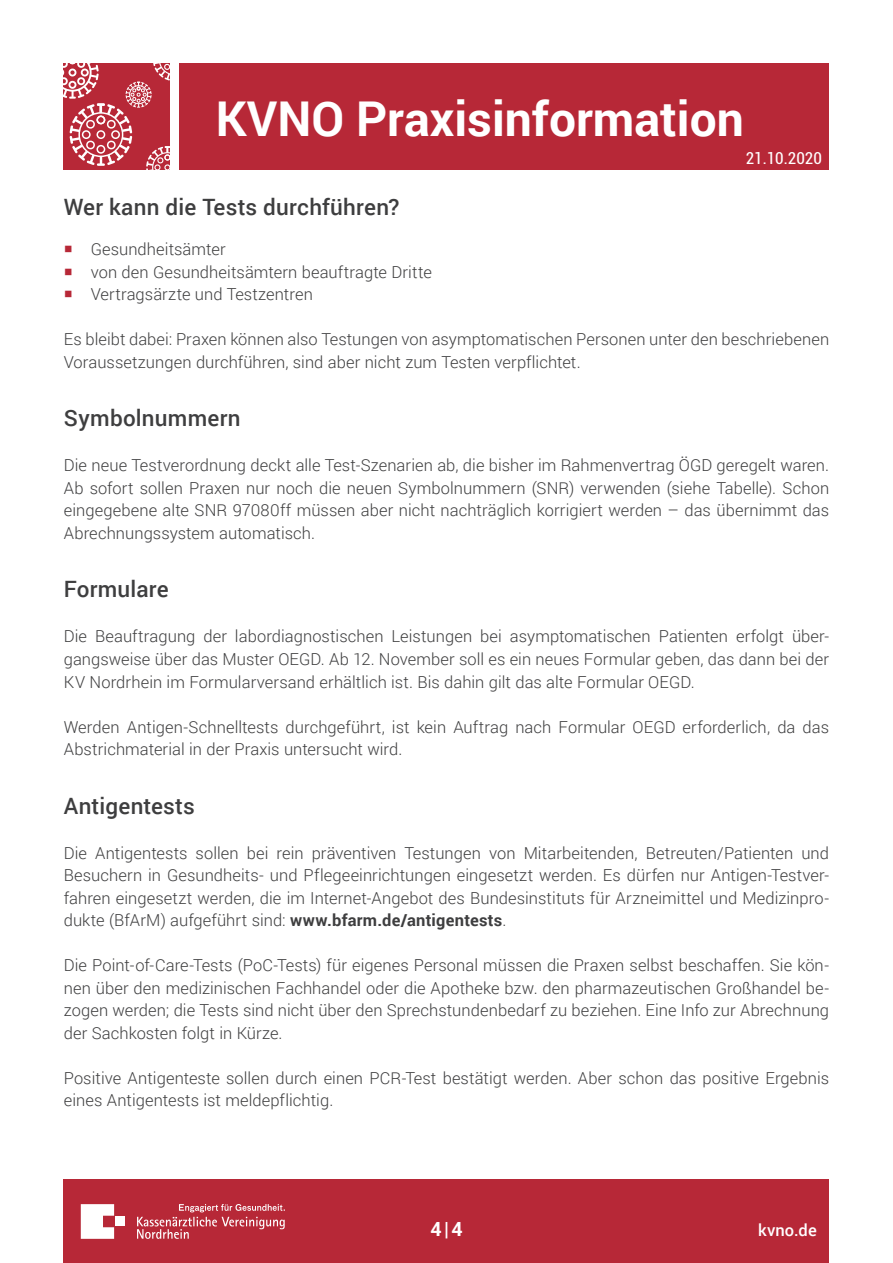
<style>
.page{position:relative;width:893px;height:1263px;background:#fff}
.page>*{position:absolute;margin:0;border:0;box-sizing:border-box;transform-origin:0 0}
.t1{font:700 48px "Roboto";color:#fff}
.FT-11{font:500 22.5px "Roboto";letter-spacing:.01em;color:#3e3e3f}
.t2{font:700 19.5px "Roboto";color:#fff}
.FT-11-2{font:300 16.5px/22.5px "Roboto";letter-spacing:.005em;color:#3e3e3f;text-align:justify}
.t3{font:condensed 16.5px "Roboto";color:#fff}
.t4{font:500 16.5px "Roboto";letter-spacing:.005em;color:#fff}
.s1{color:#b72837}
.s2{font-weight:700}
</style>
<div class="page">
<div style="left:180px;top:64px;width:649px;height:106px;background:#b72837"></div>
<svg style="left:64px;top:64px;width:106px;height:106px;background:#c44f5b"></svg>
<div style="left:64px;top:1180px;width:765px;height:83px;background:#b72837"></div>
<svg style="left:81px;top:1204px;width:33px;height:35px"></svg>
<div style="left:116px;top:1216px;width:9px;height:10px;background:#fff"></div>
<svg style="left:137px;top:1204px;width:148px;height:35px"></svg>
<h1 class="t1" style="left:216px;top:85px;width:530px">KVNO Praxisinformation</h1>
<p class="t3" style="left:746px;top:147px;width:78px">21.10.2020</p>
<p class="FT-11" style="left:64px;top:191px;width:337px">Wer kann die Tests durchführen?</p>
<p class="FT-11-2" style="left:64px;top:238px;width:163px"><span class="s1">○</span> Gesundheitsämter</p>
<p class="FT-11-2" style="left:64px;top:260px;width:370px"><span class="s1">○</span> von den Gesundheitsämtern beauftragte Dritte</p>
<p class="FT-11-2" style="left:64px;top:283px;width:251px"><span class="s1">○</span> Vertragsärzte und Testzentren</p>
<p class="FT-11-2" style="left:64px;top:328px;width:767px">Es bleibt dabei: Praxen können also Testungen von asymptomatischen Personen unter den beschriebenen<br>Voraussetzungen durchführen, sind aber nicht zum Testen verpflichtet.</p>
<p class="FT-11" style="left:64px;top:403px;width:178px">Symbolnummern</p>
<p class="FT-11-2" style="left:64px;top:454px;width:767px">Die neue Testverordnung deckt alle Test-Szenarien ab, die bisher im Rahmenvertrag ÖGD geregelt waren.<br>Ab sofort sollen Praxen nur noch die neuen Symbolnummern (SNR) verwenden (siehe Tabelle). Schon eingegebene alte SNR 97080ff müssen aber nicht nachträglich korrigiert werden – das übernimmt das Abrechnungssystem automatisch.</p>
<p class="FT-11" style="left:64px;top:574px;width:106px">Formulare</p>
<p class="FT-11-2" style="left:64px;top:625px;width:767px">Die Beauftragung der labordiagnostischen Leistungen bei asymptomatischen Patienten erfolgt über&shy;gangsweise über das Muster OEGD. Ab 12. November soll es ein neues Formular geben, das dann bei der KV Nordrhein im Formularversand erhältlich ist. Bis dahin gilt das alte Formular OEGD.</p>
<p class="FT-11-2" style="left:64px;top:715px;width:767px">Werden Antigen-Schnelltests durchgeführt, ist kein Auftrag nach Formular OEGD erforderlich, da das<br>Abstrichmaterial in der Praxis untersucht wird.</p>
<p class="FT-11" style="left:64px;top:790px;width:132px">Antigentests</p>
<p class="FT-11-2" style="left:64px;top:841px;width:767px">Die Antigentests sollen bei rein präventiven Testungen von Mitarbeitenden, Betreuten/Patienten und Besuchern in Gesundheits- und Pflegeeinrichtungen eingesetzt werden. Es dürfen nur Antigen-Testver&shy;fahren eingesetzt werden, die im Internet-Angebot des Bundesinstituts für Arzneimittel und Medizinpro&shy;dukte (BfArM) aufgeführt sind: <span class="s2">www.bfarm.de/antigentests</span>.</p>
<p class="FT-11-2" style="left:64px;top:953px;width:767px">Die Point-of-Care-Tests (PoC-Tests) für eigenes Personal müssen die Praxen selbst beschaffen. Sie kön&shy;nen über den medizinischen Fachhandel oder die Apotheke bzw. den pharmazeutischen Großhandel be&shy;zogen werden; die Tests sind nicht über den Sprechstundenbedarf zu beziehen. Eine Info zur Abrechnung der Sachkosten folgt in Kürze.</p>
<p class="FT-11-2" style="left:64px;top:1066px;width:767px">Positive Antigenteste sollen durch einen PCR-Test bestätigt werden. Aber schon das positive Ergebnis eines Antigentests ist meldepflichtig.</p>
<p class="t2" style="left:430px;top:1215px;width:34px">4|4</p>
<p class="t4" style="left:758px;top:1218px;width:60px">kvno.de</p>
</div>
